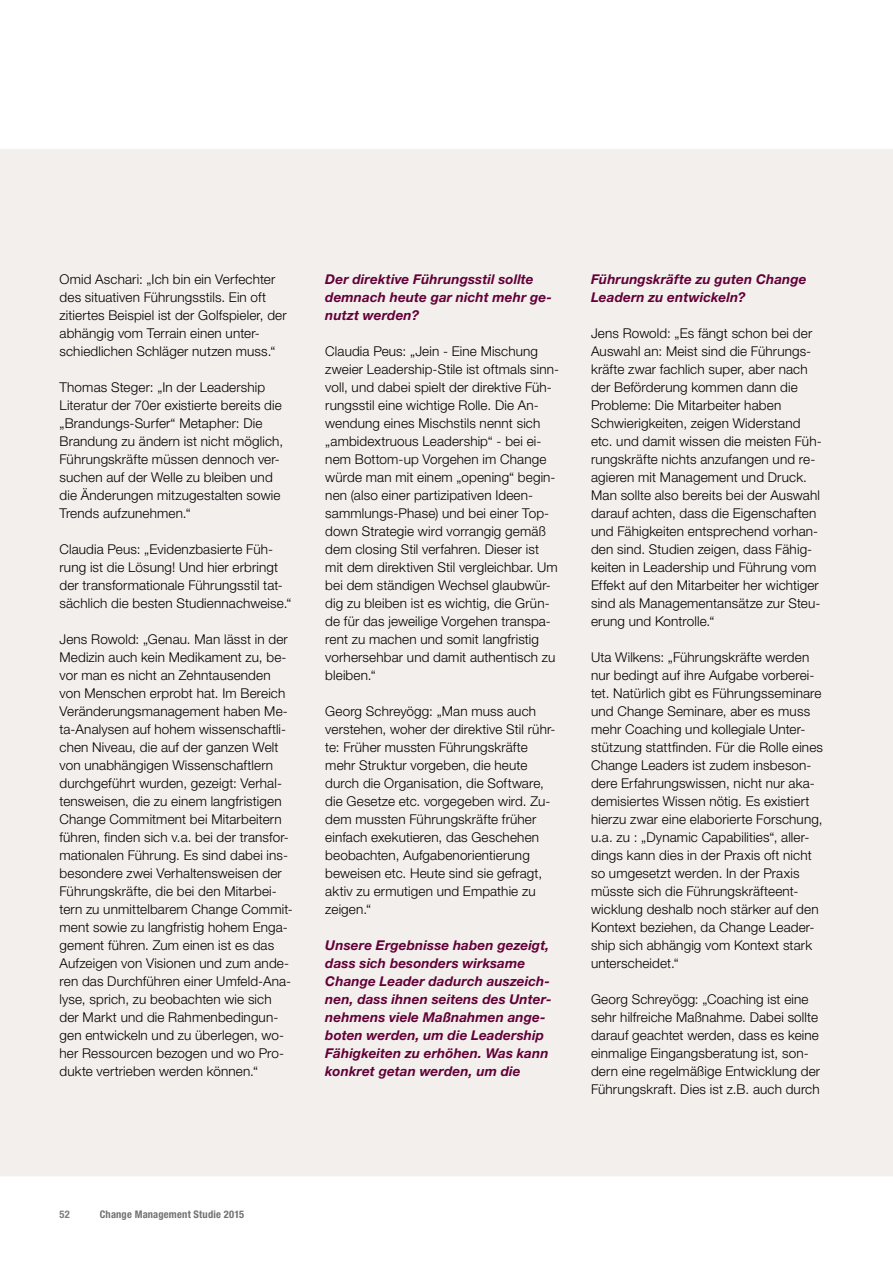
<style>
.page{position:relative;width:893px;height:1263px;background:#fff}
.page>*{position:absolute;margin:0;border:0;box-sizing:border-box;transform-origin:0 0}
.t1{font:300 13.5px/18px "Helvetica Neue LT Std";letter-spacing:.01em;color:#000}
.t2{font:italic 700 13.5px/18px "Helvetica Neue LT Std";letter-spacing:.01em;color:#620037}
.t3{font:700 condensed 10.5px "Helvetica Neue LT Std";letter-spacing:.02em;color:#707172}
.t4{font:700 condensed 10.5px "Helvetica Neue LT Std";color:#7b7c7e}
</style>
<div class="page">
<div style="left:0;top:149px;width:893px;height:1027px;background:#f3efed"></div>
<p class="t1" style="left:60px;top:270px;width:229px">Omid Aschari: „Ich bin ein Verfechter des situativen Führungsstils. Ein oft zitiertes Beispiel ist der Golfspieler, der abhängig vom Terrain einen unter&shy;schiedlichen Schläger nutzen muss.“</p>
<p class="t1" style="left:60px;top:378px;width:225px">Thomas Steger: „In der Leadership Literatur der 70er existierte bereits die „Brandungs-Surfer“ Metapher: Die Brandung zu ändern ist nicht möglich, Führungskräfte müssen dennoch ver&shy;suchen auf der Welle zu bleiben und die Änderungen mitzugestalten sowie Trends aufzunehmen.“</p>
<p class="t1" style="left:60px;top:540px;width:234px">Claudia Peus: „Evidenzbasierte Füh&shy;rung ist die Lösung! Und hier erbringt der transformationale Führungsstil tat&shy;sächlich die besten Studiennachweise.“</p>
<p class="t1" style="left:60px;top:630px;width:235px">Jens Rowold: „Genau. Man lässt in der Medizin auch kein Medikament zu, be&shy;vor man es nicht an Zehntausenden von Menschen erprobt hat. Im Bereich Veränderungsmanagement haben Me&shy;ta-Analysen auf hohem wissenschaftli&shy;chen Niveau, die auf der ganzen Welt von unabhängigen Wissenschaftlern durchgeführt wurden, gezeigt: Verhal&shy;tensweisen, die zu einem langfristigen Change Commitment bei Mitarbeitern führen, finden sich v.a. bei der transfor&shy;mationalen Führung. Es sind dabei ins&shy;besondere zwei Verhaltensweisen der Führungskräfte, die bei den Mitarbei&shy;tern zu unmittelbarem Change Commit&shy;ment sowie zu langfristig hohem Enga&shy;gement führen. Zum einen ist es das Aufzeigen von Visionen und zum ande&shy;ren das Durchführen einer Umfeld-Ana&shy;lyse, sprich, zu beobachten wie sich der Markt und die Rahmenbedingun&shy;gen entwickeln und zu überlegen, wo&shy;her Ressourcen bezogen und wo Pro&shy;dukte vertrieben werden können.“</p>
<p class="t2" style="left:325px;top:270px;width:228px">Der direktive Führungsstil sollte demnach heute gar nicht mehr ge&shy;nutzt werden?</p>
<p class="t1" style="left:325px;top:342px;width:235px">Claudia Peus: „Jein - Eine Mischung zweier Leadership-Stile ist oftmals sinn&shy;voll, und dabei spielt der direktive Füh&shy;rungsstil eine wichtige Rolle. Die An&shy;wendung eines Mischstils nennt sich „ambidextruous Leadership“ - bei ei&shy;nem Bottom-up Vorgehen im Change würde man mit einem „opening“ begin&shy;nen (also einer partizipativen Ideen&shy;sammlungs-Phase) und bei einer Top&shy;down Strategie wird vorrangig gemäß dem closing Stil verfahren. Dieser ist mit dem direktiven Stil vergleichbar. Um bei dem ständigen Wechsel glaubwür&shy;dig zu bleiben ist es wichtig, die Grün&shy;de für das jeweilige Vorgehen transpa&shy;rent zu machen und somit langfristig vorhersehbar und damit authentisch zu bleiben.“</p>
<p class="t1" style="left:325px;top:702px;width:232px">Georg Schreyögg: „Man muss auch verstehen, woher der direktive Stil rühr&shy;te: Früher mussten Führungskräfte mehr Struktur vorgeben, die heute durch die Organisation, die Software, die Gesetze etc. vorgegeben wird. Zu&shy;dem mussten Führungskräfte früher einfach exekutieren, das Geschehen beobachten, Aufgabenorientierung beweisen etc. Heute sind sie gefragt, aktiv zu ermutigen und Empathie zu zeigen.“</p>
<p class="t2" style="left:325px;top:936px;width:228px">Unsere Ergebnisse haben gezeigt, dass sich besonders wirksame<br>Change Leader dadurch auszeich&shy;nen, dass ihnen seitens des Unter&shy;nehmens viele Maßnahmen ange&shy;boten werden, um die Leadership<br>Fähigkeiten zu erhöhen. Was kann konkret getan werden, um die</p>
<p class="t2" style="left:591px;top:270px;width:217px">Führungskräfte zu guten Change<br>Leadern zu entwickeln?</p>
<p class="t1" style="left:591px;top:324px;width:232px">Jens Rowold: „Es fängt schon bei der Auswahl an: Meist sind die Führungs&shy;kräfte zwar fachlich super, aber nach der Beförderung kommen dann die Probleme: Die Mitarbeiter haben Schwierigkeiten, zeigen Widerstand etc. und damit wissen die meisten Füh&shy;rungskräfte nichts anzufangen und re&shy;agieren mit Management und Druck.<br>Man sollte also bereits bei der Auswahl darauf achten, dass die Eigenschaften und Fähigkeiten entsprechend vorhan&shy;den sind. Studien zeigen, dass Fähig&shy;keiten in Leadership und Führung vom Effekt auf den Mitarbeiter her wichtiger sind als Managementansätze zur Steu&shy;erung und Kontrolle.“</p>
<p class="t1" style="left:591px;top:648px;width:234px">Uta Wilkens: „Führungskräfte werden nur bedingt auf ihre Aufgabe vorberei&shy;tet. Natürlich gibt es Führungsseminare und Change Seminare, aber es muss mehr Coaching und kollegiale Unter&shy;stützung stattfinden. Für die Rolle eines Change Leaders ist zudem insbeson&shy;dere Erfahrungswissen, nicht nur aka&shy;demisiertes Wissen nötig. Es existiert hierzu zwar eine elaborierte Forschung, u.a. zu : „Dynamic Capabilities“, aller&shy;dings kann dies in der Praxis oft nicht so umgesetzt werden. In der Praxis müsste sich die Führungskräfteent&shy;wicklung deshalb noch stärker auf den Kontext beziehen, da Change Leader&shy;ship sich abhängig vom Kontext stark unterscheidet.“</p>
<p class="t1" style="left:591px;top:990px;width:231px">Georg Schreyögg: „Coaching ist eine sehr hilfreiche Maßnahme. Dabei sollte darauf geachtet werden, dass es keine einmalige Eingangsberatung ist, son&shy;dern eine regelmäßige Entwicklung der Führungskraft. Dies ist z.B. auch durch</p>
<p class="t4" style="left:60px;top:1208px;width:12px">52</p>
<p class="t3" style="left:100px;top:1208px;width:146px">Change Management Studie 2015</p>
</div>
